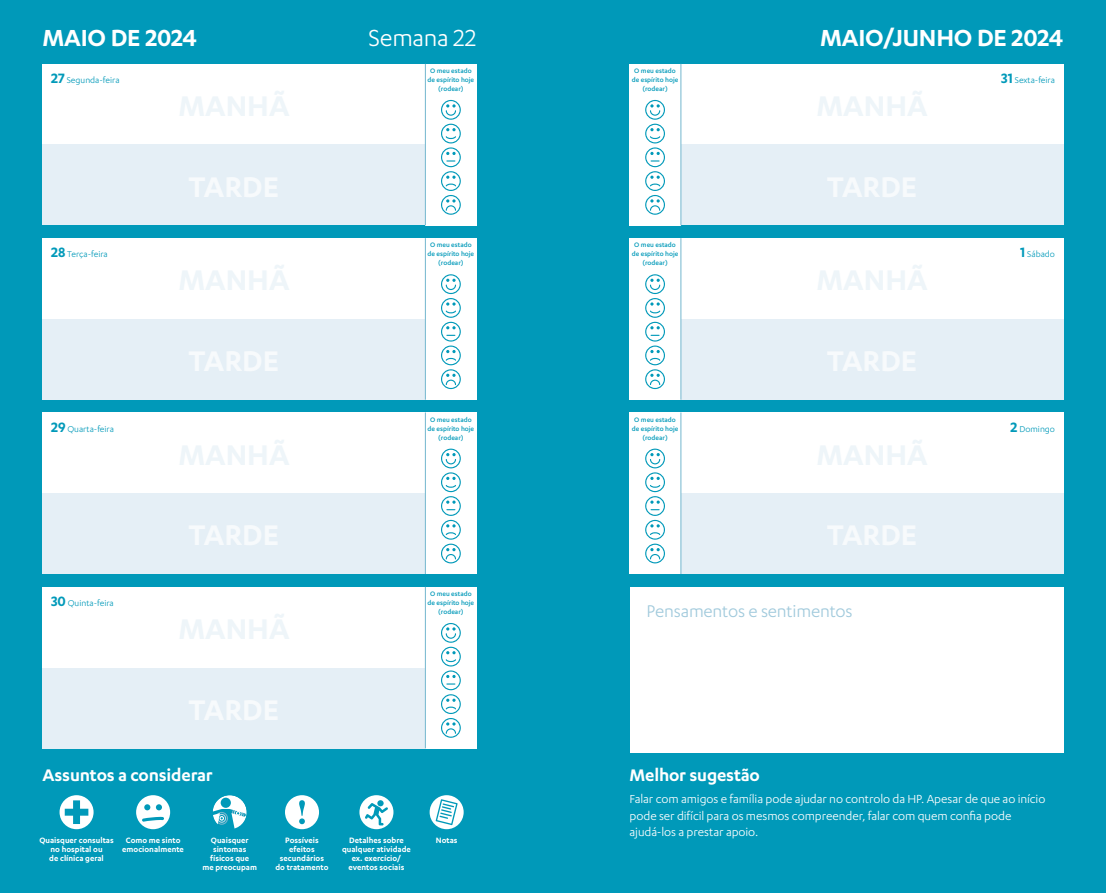
<style>
.page{position:relative;width:1106px;height:893px;background:#0099b9}
.page>*{position:absolute;margin:0;border:0;box-sizing:border-box;transform-origin:0 0}
.t1{font:600 27px "Karbon";letter-spacing:-.01em;color:#fff}
.t2{font:27px "Karbon";letter-spacing:-.01em;color:#fff}
.t3{font:600 19.5px "Karbon";letter-spacing:-.01em;color:#fff}
.t4{font:19.5px "Karbon";letter-spacing:-.01em;color:#a1cadc}
.t5{font:13.5px/16.5px "Karbon";letter-spacing:-.005em;color:#fff}
.t6{font:9.75px "Karbon";color:#0099b9}
.t7{font:600 9px/9px "Karbon";color:#fff;text-align:center}
.t8{font:500 7.5px/9px "Karbon";color:#0099b9;text-align:center}
.s1{font-weight:600;font-size:15.75px}
</style>
<div class="page">
<div style="left:43px;top:64px;width:382px;height:81px;background:#fff"></div>
<div style="left:680px;top:64px;width:383px;height:81px;background:#fff"></div>
<div style="left:680px;top:238px;width:383px;height:81px;background:#fff"></div>
<div style="left:680px;top:412px;width:383px;height:81px;background:#fff"></div>
<div style="left:629px;top:587px;width:434px;height:166px;background:#fff"></div>
<div style="left:43px;top:238px;width:382px;height:81px;background:#fff"></div>
<div style="left:43px;top:412px;width:382px;height:81px;background:#fff"></div>
<div style="left:43px;top:587px;width:382px;height:81px;background:#fff"></div>
<div style="left:425px;top:64px;width:51px;height:161px;background:#fff"></div>
<div style="left:629px;top:64px;width:51px;height:161px;background:#fff"></div>
<div style="left:629px;top:238px;width:51px;height:162px;background:#fff"></div>
<div style="left:629px;top:412px;width:51px;height:162px;background:#fff"></div>
<div style="left:425px;top:238px;width:51px;height:162px;background:#fff"></div>
<div style="left:425px;top:412px;width:51px;height:162px;background:#fff"></div>
<div style="left:425px;top:587px;width:51px;height:161px;background:#fff"></div>
<div style="left:43px;top:145px;width:382px;height:80px;background:#e5eff6"></div>
<div style="left:680px;top:145px;width:383px;height:80px;background:#e5eff6"></div>
<div style="left:680px;top:319px;width:383px;height:81px;background:#e5eff6"></div>
<div style="left:680px;top:493px;width:383px;height:81px;background:#e5eff6"></div>
<div style="left:43px;top:319px;width:382px;height:81px;background:#e5eff6"></div>
<div style="left:43px;top:493px;width:382px;height:81px;background:#e5eff6"></div>
<div style="left:43px;top:668px;width:382px;height:80px;background:#e5eff6"></div>
<svg style="left:441px;top:100px;width:20px;height:115px"></svg>
<svg style="left:645px;top:100px;width:20px;height:115px"></svg>
<svg style="left:645px;top:274px;width:20px;height:115px"></svg>
<svg style="left:645px;top:449px;width:20px;height:114px"></svg>
<svg style="left:441px;top:274px;width:20px;height:115px"></svg>
<svg style="left:441px;top:449px;width:20px;height:114px"></svg>
<svg style="left:441px;top:623px;width:20px;height:115px"></svg>
<hr style="left:425px;top:64px;width:1px;height:161px;background:#73b6ce">
<hr style="left:680px;top:64px;width:1px;height:161px;background:#73b6ce">
<hr style="left:680px;top:238px;width:1px;height:162px;background:#73b6ce">
<hr style="left:680px;top:412px;width:1px;height:162px;background:#73b6ce">
<hr style="left:425px;top:238px;width:1px;height:162px;background:#73b6ce">
<hr style="left:425px;top:412px;width:1px;height:162px;background:#73b6ce">
<hr style="left:425px;top:587px;width:1px;height:161px;background:#73b6ce">
<svg style="left:60px;top:795px;width:34px;height:34px"></svg>
<svg style="left:136px;top:795px;width:34px;height:34px"></svg>
<svg style="left:213px;top:795px;width:34px;height:34px"></svg>
<svg style="left:285px;top:795px;width:34px;height:34px"></svg>
<svg style="left:359px;top:795px;width:34px;height:34px"></svg>
<svg style="left:429px;top:795px;width:34px;height:34px"></svg>
<h1 class="t1" style="left:43px;top:22px;width:156px">MAIO DE 2024</h1>
<h1 class="t2" style="left:368px;top:23px;width:109px">Semana 22</h1>
<h1 class="t1" style="left:820px;top:22px;width:245px">MAIO/JUNHO DE 2024</h1>
<h3 class="t6" style="left:51px;top:75px;width:70px"><span class="s1">27</span> Segunda-feira</h3>
<p class="t8" style="left:427px;top:66px;width:48px">O meu estado de espírito hoje (rodear)</p>
<p class="t8" style="left:632px;top:66px;width:48px">O meu estado de espírito hoje (rodear)</p>
<h3 class="t6" style="left:51px;top:249px;width:58px"><span class="s1">28</span> Terça-feira</h3>
<p class="t8" style="left:427px;top:240px;width:48px">O meu estado de espírito hoje (rodear)</p>
<p class="t8" style="left:632px;top:240px;width:48px">O meu estado de espírito hoje (rodear)</p>
<h3 class="t6" style="left:51px;top:423px;width:64px"><span class="s1">29</span> Quarta-feira</h3>
<p class="t8" style="left:427px;top:415px;width:48px">O meu estado de espírito hoje (rodear)</p>
<p class="t8" style="left:632px;top:415px;width:48px">O meu estado de espírito hoje (rodear)</p>
<h3 class="t6" style="left:51px;top:598px;width:64px"><span class="s1">30</span> Quinta-feira</h3>
<p class="t8" style="left:427px;top:589px;width:48px">O meu estado de espírito hoje (rodear)</p>
<h2 class="t4" style="left:646px;top:600px;width:207px">Pensamentos e sentimentos</h2>
<h2 class="t3" style="left:43px;top:764px;width:172px">Assuntos a considerar</h2>
<h2 class="t3" style="left:629px;top:764px;width:132px">Melhor sugestão</h2>
<h3 class="t6" style="left:1001px;top:75px;width:55px"><span class="s1">31</span> Sexta-feira</h3>
<h3 class="t6" style="left:1020px;top:249px;width:36px"><span class="s1">1</span> Sábado</h3>
<h3 class="t6" style="left:1010px;top:423px;width:46px"><span class="s1">2</span> Domingo</h3>
<p class="t7" style="left:39px;top:835px;width:76px">Quaisquer consultas no hospital ou<br>de clínica geral</p>
<p class="t7" style="left:122px;top:835px;width:63px">Como me sinto emocionalmente</p>
<p class="t7" style="left:202px;top:835px;width:56px">Quaisquer sintomas físicos que<br>me preocupam</p>
<p class="t7" style="left:275px;top:835px;width:55px">Possíveis efeitos secundários do tratamento</p>
<p class="t7" style="left:342px;top:835px;width:70px">Detalhes sobre qualquer atividade ex. exercício/ eventos sociais</p>
<p class="t7" style="left:436px;top:835px;width:23px">Notas</p>
<h3 class="t5" style="left:629px;top:790px;width:417px">Falar com amigos e família pode ajudar no controlo da HP. Apesar de que ao início pode ser difícil para os mesmos compreender, falar com quem confia pode ajudá-los a prestar apoio.</h3>
</div>
